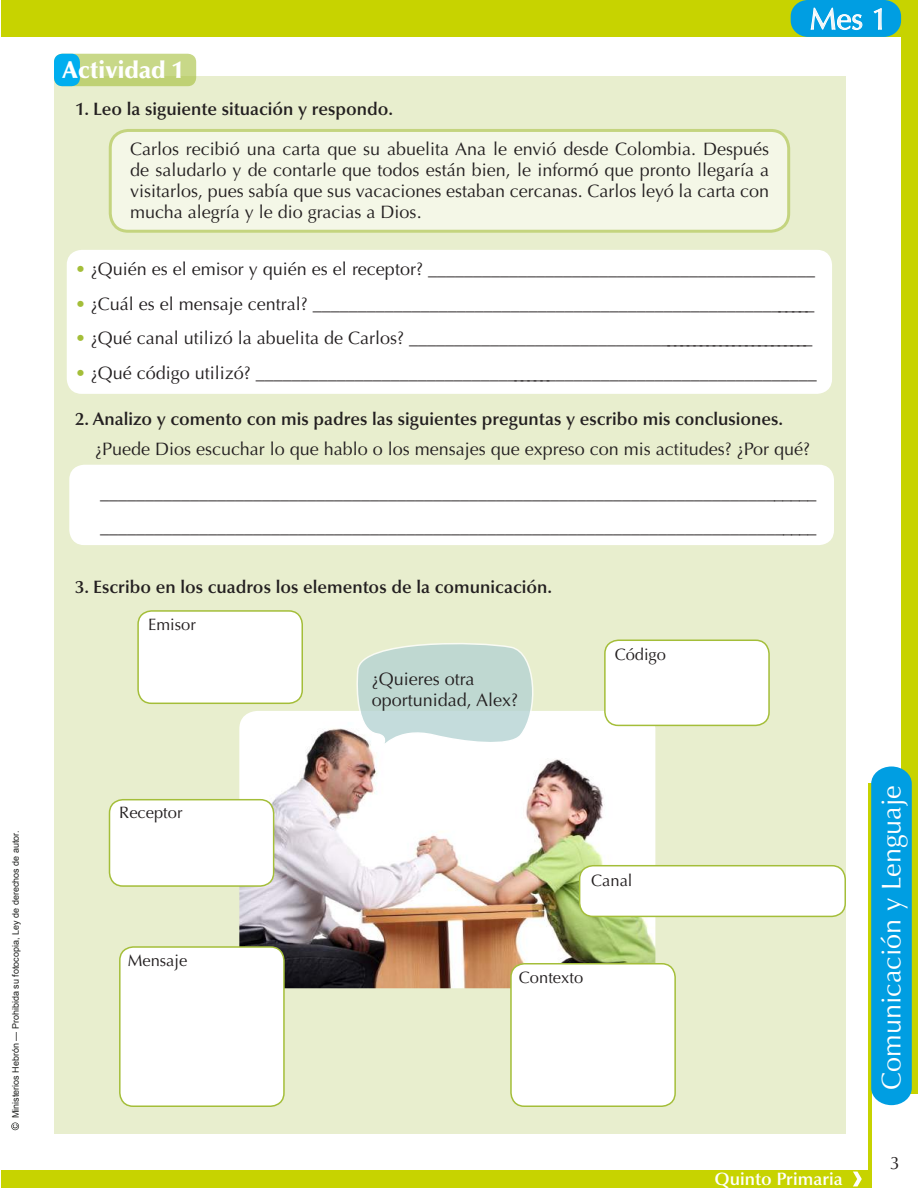
<style>
.page{position:relative;width:918px;height:1188px;background:#fff}
.page>*{position:absolute;margin:0;border:0;box-sizing:border-box;transform-origin:0 0}
.t1{font:30px "Optima LT Std";color:#f5f5f5}
.t2{font:27px "Optima LT Std";color:#fff}
.t3{font:900 24px "Optima LT Std";letter-spacing:.005em;color:#fff}
.t4{font:18px/21px "Optima LT Std";color:#231f20}
.t5{font:600 18px "Optima LT Std";color:#231f20}
.t6{font:600 18px "Optima LT Std";color:#fff}
.t7{font:16.5px "Optima LT Std";color:#231f20}
.t8{font:9px "Arial";color:#1d1e1c}
.s1{color:#a4be39}
</style>
<div class="page">
<div style="left:901px;top:0;width:17px;height:1093px;background:#c7d300"></div>
<div style="left:1px;top:1170px;width:870px;height:18px;background:#c7d300"></div>
<hr style="left:868px;top:784px;width:3px;height:404px;background:#c7d300">
<svg style="left:871px;top:766px;width:41px;height:339px;background:#07a0de"></svg>
<svg style="left:853px;top:1172px;width:9px;height:14px"></svg>
<svg style="left:11px;top:1122px;width:8px;height:8px"></svg>
<div style="left:1px;top:0;width:917px;height:37px;background:#c7d300"></div>
<div style="left:791px;top:0;width:110px;height:37px;background:#009ee2;border-radius:17px"></div>
<svg style="left:810px;top:7px;width:53px;height:23px"></svg>
<svg style="left:874px;top:8px;width:8px;height:22px"></svg>
<div style="left:54px;top:76px;width:792px;height:1058px;background:#e8eece"></div>
<div style="left:67px;top:250px;width:765px;height:144px;background:#fff;border-radius:15px"></div>
<div style="left:69px;top:465px;width:765px;height:80px;background:#fff;border-radius:15px"></div>
<div style="left:110px;top:130px;width:679px;height:101px;background:#f4f7e7;border-radius:18px"></div>
<div style="left:109px;top:129px;width:681px;height:104px;border:3px solid #a4be39;border-radius:18px"></div>
<div style="left:54px;top:54px;width:142px;height:32px;background:linear-gradient(to bottom,#ccdb8f,#bed175);border-radius:9px"></div>
<div style="left:54px;top:54px;width:26px;height:32px;background:#00aeef;border-radius:9px"></div>
<img style="left:239px;top:711px;width:416px;height:277px">
<svg style="left:354px;top:643px;width:186px;height:108px;background:#cde0d9"></svg>
<div style="left:138px;top:611px;width:164px;height:92px;background:#fff;border-radius:14px"></div>
<div style="left:137px;top:610px;width:166px;height:94px;border:2px solid #a4be39;border-radius:14px"></div>
<div style="left:605px;top:640px;width:164px;height:85px;background:#fff;border-radius:14px"></div>
<div style="left:604px;top:640px;width:166px;height:86px;border:2px solid #a4be39;border-radius:14px"></div>
<div style="left:110px;top:800px;width:164px;height:86px;background:#fff;border-radius:14px"></div>
<div style="left:109px;top:799px;width:165px;height:88px;border:2px solid #a4be39;border-radius:14px"></div>
<div style="left:580px;top:866px;width:265px;height:50px;background:#fff;border-radius:14px"></div>
<div style="left:579px;top:865px;width:267px;height:52px;border:2px solid #a4be39;border-radius:14px"></div>
<div style="left:511px;top:964px;width:164px;height:142px;background:#fff;border-radius:14px"></div>
<div style="left:510px;top:963px;width:166px;height:144px;border:2px solid #a4be39;border-radius:14px"></div>
<div style="left:120px;top:947px;width:164px;height:159px;background:#fff;border-radius:14px"></div>
<div style="left:119px;top:946px;width:166px;height:161px;border:2px solid #a4be39;border-radius:14px"></div>
<p class="t8" style="left:10px;top:1118px;width:289px;rotate:-90deg">Ministerios Hebrón — Prohibida su fotocopia, Ley de derechos de autor.</p>
<h3 class="t3" style="left:62px;top:56px;width:123px">Actividad 1</h3>
<p class="t5" style="left:75px;top:98px;width:320px">1. Leo la siguiente situación y respondo.</p>
<p class="t4" style="left:130px;top:138px;width:641px;text-align:justify">Carlos recibió una carta que su abuelita Ana le envió desde Colombia. Después de saludarlo y de contarle que todos están bien, le informó que pronto llegaría a visitarlos, pues sabía que sus vacaciones estaban cercanas. Carlos leyó la carta con mucha alegría y le dio gracias a Dios.</p>
<h1 class="t1" style="left:810px;top:2px;width:80px">Mes 1</h1>
<p class="t4" style="left:75px;top:259px;width:742px"><span class="s1">•</span> ¿Quién es el emisor y quién es el receptor? ___________________________________________</p>
<p class="t4" style="left:75px;top:293px;width:741px"><span class="s1">•</span> ¿Cuál es el mensaje central? _________________________________________________________</p>
<p class="t4" style="left:75px;top:328px;width:739px"><span class="s1">•</span> ¿Qué canal utilizó la abuelita de Carlos? ___________________________________________________</p>
<p class="t4" style="left:75px;top:362px;width:743px"><span class="s1">•</span> ¿Qué código utilizó? ________________________________________________________________</p>
<p class="t5" style="left:75px;top:409px;width:710px">2. Analizo y comento con mis padres las siguientes preguntas y escribo mis conclusiones.</p>
<p class="t4" style="left:95px;top:439px;width:717px">¿Puede Dios escuchar lo que hablo o los mensajes que expreso con mis actitudes? ¿Por qué?</p>
<p class="t4" style="left:100px;top:476px;width:718px;line-height:34.5px">________________________________________________________________________________ ________________________________________________________________________________</p>
<p class="t5" style="left:75px;top:577px;width:479px">3. Escribo en los cuadros los elementos de la comunicación.</p>
<p class="t7" style="left:148px;top:615px;width:49px">Emisor</p>
<p class="t7" style="left:119px;top:803px;width:65px">Receptor</p>
<p class="t7" style="left:128px;top:951px;width:61px">Mensaje</p>
<p class="t4" style="left:372px;top:668px;width:148px">¿Quieres otra oportunidad, Alex?</p>
<p class="t7" style="left:615px;top:645px;width:53px">Código</p>
<p class="t7" style="left:591px;top:871px;width:43px">Canal</p>
<p class="t7" style="left:519px;top:968px;width:66px">Contexto</p>
<p class="t6" style="left:714px;top:1168px;width:130px">Quinto Primaria</p>
<h2 class="t2" style="left:876px;top:1090px;width:306px;rotate:-90deg">Comunicación y Lenguaje</h2>
<p class="t4" style="left:890px;top:1153px;width:12px">3</p>
</div>
